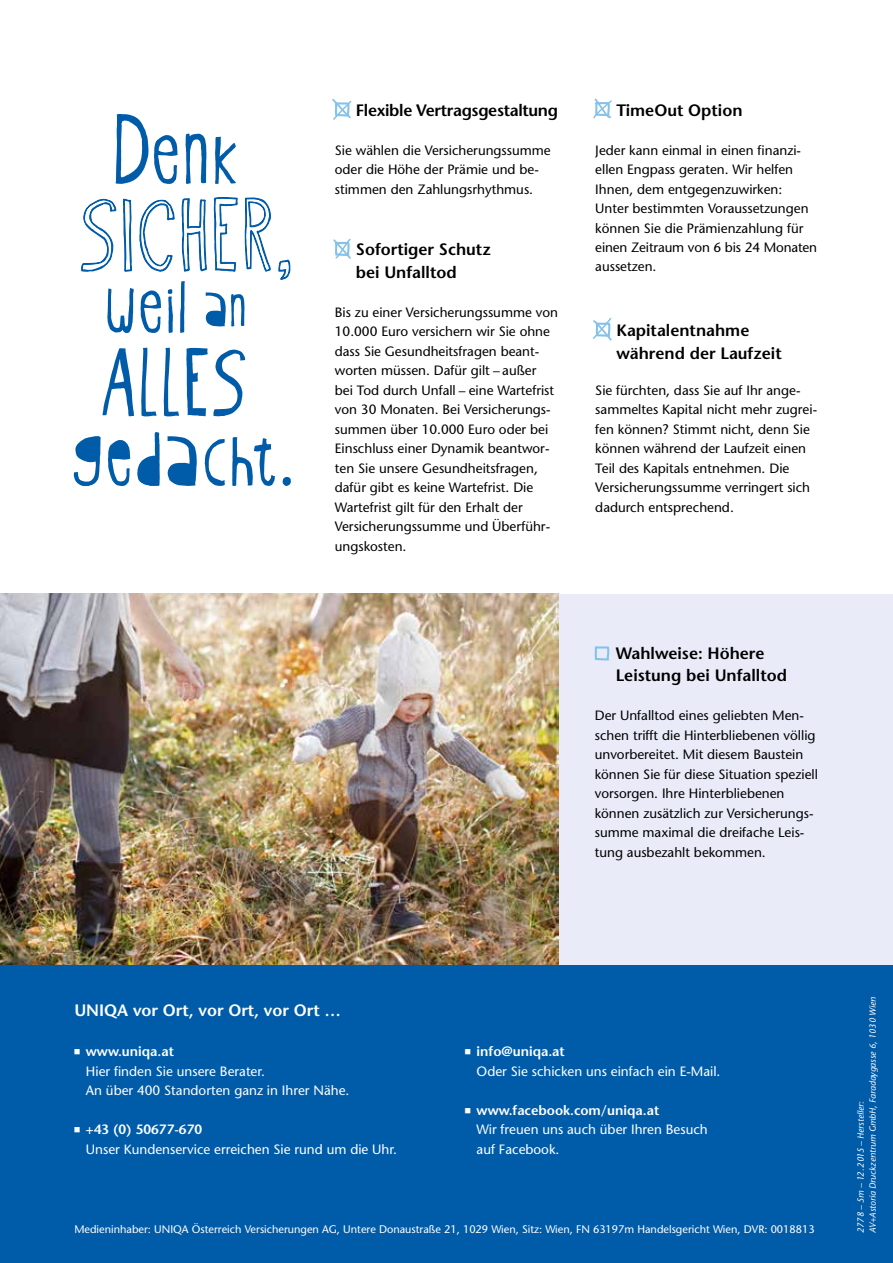
<style>
.page{position:relative;width:893px;height:1263px;background:#fff}
.page>*{position:absolute;margin:0;border:0;box-sizing:border-box;transform-origin:0 0}
.t1{font:110.25px "Oyster CEE";color:#005ca9}
.t2{font:106.2px "Oyster CEE";letter-spacing:.03em;color:#005ca9}
.t3{font:103.95px "Oyster Stencil CEE";letter-spacing:.03em;color:#005ca9}
.t4{font:95.85px "Oyster CEE";color:#005ca9}
.t5{font:600 16.5px/22.5px "Stone Sans";color:#000}
.t6{font:600 16.5px "Stone Sans";letter-spacing:-.02em;color:#000}
.t7{font:600 16.5px "Stone Sans";color:#fff}
.t8{font:13.5px/19.5px "Stone Sans";color:#000}
.t9{font:13.5px/19.5px "Stone Sans";color:#fff}
.t10{font:10.95px "Stone Sans";color:#fff}
.t11{font:italic 9px "Stone Sans";letter-spacing:-.005em;color:#fff}
.s1{font-family:"Oyster Stencil CEE";font-size:71.1px}
.s2{font-weight:600}
</style>
<div class="page">
<svg style="left:81px;top:198px;width:36px;height:74px"></svg>
<svg style="left:123px;top:199px;width:9px;height:73px"></svg>
<svg style="left:139px;top:200px;width:36px;height:72px"></svg>
<svg style="left:181px;top:198px;width:26px;height:74px"></svg>
<svg style="left:213px;top:197px;width:58px;height:75px"></svg>
<svg style="left:278px;top:259px;width:13px;height:21px"></svg>
<div style="left:298px;top:594px;width:595px;height:371px;background:#e9ecf8"></div>
<img style="left:0;top:594px;width:558px;height:371px">
<svg style="left:594px;top:646px;width:16px;height:15px"></svg>
<svg style="left:332px;top:99px;width:20px;height:21px"></svg>
<svg style="left:333px;top:238px;width:18px;height:21px"></svg>
<svg style="left:593px;top:98px;width:19px;height:21px"></svg>
<svg style="left:593px;top:317px;width:19px;height:24px"></svg>
<div style="left:0;top:965px;width:893px;height:298px;background:#005ca9"></div>
<h1 class="t1" style="left:114px;top:95px;width:126px">Denk</h1>
<h3 class="t4" style="left:106px;top:255px;width:142px">weil <span class="s1">an</span></h3>
<h2 class="t2" style="left:101px;top:330px;width:148px">alles</h2>
<h3 class="t3" style="left:72px;top:402px;width:223px">gedacht.</h3>
<p class="t6" style="left:356px;top:99px;width:204px">Flexible Vertragsgestaltung</p>
<p class="t8" style="left:335px;top:140px;width:217px">Sie wählen die Versicherungssumme oder die Höhe der Prämie und be&shy;stimmen den Zahlungsrhythmus.</p>
<p class="t5" style="left:356px;top:238px;width:136px">Sofortiger Schutz bei Unfalltod</p>
<p class="t8" style="left:335px;top:302px;width:225px">Bis zu einer Versicherungssumme von 10.000 Euro versichern wir Sie ohne dass Sie Gesundheitsfragen beant&shy;worten müssen. Dafür gilt – außer<br>bei Tod durch Unfall – eine Wartefrist von 30 Monaten. Bei Versicherungs&shy;summen über 10.000 Euro oder bei Einschluss einer Dynamik beantwor&shy;ten Sie unsere Gesundheitsfragen, dafür gibt es keine Wartefrist. Die Wartefrist gilt für den Erhalt der Versicherungssumme und Überführ&shy;ungskosten.</p>
<p class="t5" style="left:616px;top:98px;width:128px">TimeOut Option</p>
<p class="t8" style="left:595px;top:140px;width:223px">Jeder kann einmal in einen finanzi&shy;ellen Engpass geraten. Wir helfen<br>Ihnen, dem entgegenzuwirken:<br>Unter bestimmten Voraussetzungen können Sie die Prämienzahlung für einen Zeitraum von 6 bis 24 Monaten aussetzen.</p>
<p class="t5" style="left:616px;top:319px;width:167px">Kapitalentnahme während der Laufzeit</p>
<p class="t8" style="left:595px;top:380px;width:223px">Sie fürchten, dass Sie auf Ihr ange&shy;sammeltes Kapital nicht mehr zugrei&shy;fen können? Stimmt nicht, denn Sie können während der Laufzeit einen Teil des Kapitals entnehmen. Die Versicherungssumme verringert sich dadurch entsprechend.</p>
<p class="t5" style="left:616px;top:641px;width:173px">Wahlweise: Höhere<br>Leistung bei Unfalltod</p>
<p class="t8" style="left:595px;top:705px;width:225px">Der Unfalltod eines geliebten Men&shy;schen trifft die Hinterbliebenen völlig unvorbereitet. Mit diesem Baustein können Sie für diese Situation speziell vorsorgen. Ihre Hinterbliebenen können zusätzlich zur Versicherungs&shy;summe maximal die dreifache Leis&shy;tung ausbezahlt bekommen.</p>
<p class="t7" style="left:74px;top:999px;width:268px">UNIQA vor Ort, vor Ort, vor Ort …</p>
<p class="t9" style="left:86px;top:1041px;width:265px;text-indent:-12px">■ <span class="s2">www.uniqa.at<br></span>Hier finden Sie unsere Berater.<br>An über 400 Standorten ganz in Ihrer Nähe.</p>
<p class="t9" style="left:86px;top:1119px;width:313px;text-indent:-12px">■ <span class="s2">+43 (0) 50677-670<br></span>Unser Kundenservice erreichen Sie rund um die Uhr.</p>
<p class="t9" style="left:477px;top:1041px;width:245px;text-indent:-12px">■ <span class="s2">info@uniqa.at<br></span>Oder Sie schicken uns einfach ein E-Mail.</p>
<p class="t9" style="left:477px;top:1100px;width:233px;text-indent:-12px">■ <span class="s2">www.facebook.com/uniqa.at<br></span>Wir freuen uns auch über Ihren Besuch auf Facebook.</p>
<p class="t10" style="left:74px;top:1222px;width:742px">Medieninhaber: UNIQA Österreich Versicherungen AG, Untere Donaustraße 21, 1029 Wien, Sitz: Wien, FN 63197m Handelsgericht Wien, DVR: 0018813</p>
<p class="t11" style="left:867px;top:1233px;width:238px;rotate:-90deg">AV+Astoria Druckzentrum GmbH, Faradaygasse 6, 1030 Wien</p>
<p class="t11" style="left:855px;top:1233px;width:133px;rotate:-90deg">2778 – 5m – 12. 2015 – Hersteller:</p>
</div>
